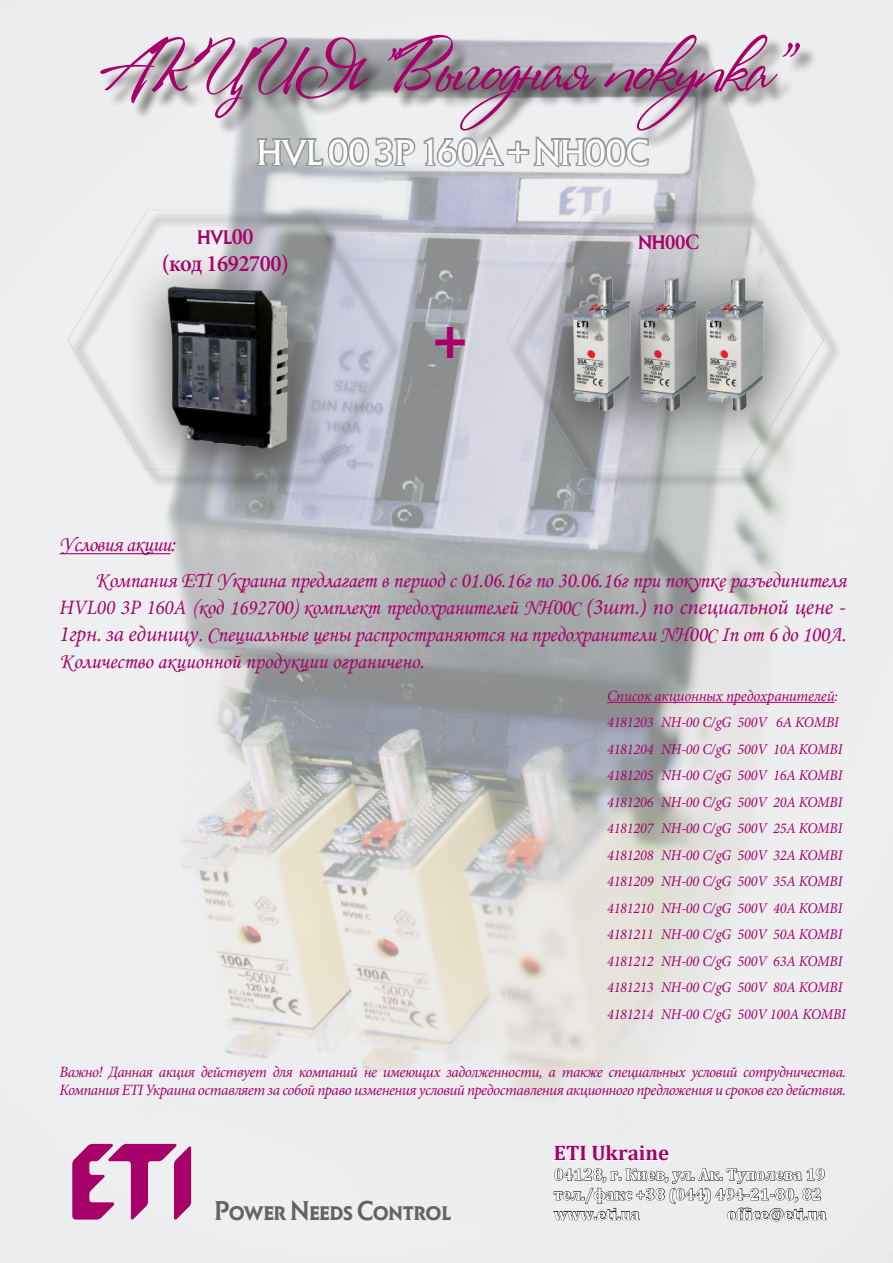
<style>
.page{position:relative;width:893px;height:1263px;background:#fff}
.page>*{position:absolute;margin:0;border:0;box-sizing:border-box;transform-origin:0 0}
.prednost{font:70.8px "Rosa Marena";letter-spacing:-.02em;color:#a70169;scale:.95 1}
.prednost-2{font:italic 700 47.25px "Verdana";color:#a70169;scale:.95 1}
.t1{font:37.5px "Elan Itc TEE";letter-spacing:-.02em;color:#fff}
.prednost-3{font:500 28.35px "Elan SC Itc TEE";letter-spacing:-.02em;color:#636366;scale:.95 1}
.prednost-4{font:600 23.7px "Minion Pro";letter-spacing:-.02em;color:#a70169;scale:.95 1}
.prednost-5{font:22.05px/27px "Monotype Corsiva";color:#a70169;text-align:justify;scale:.95 1}
.prednost-6{font:22.05px "Monotype Corsiva";letter-spacing:-.025em;color:#a70169;scale:.95 1}
.prednost-7{font:600 22.05px "Minion Pro";color:#a70169;scale:.95 1}
.zastosowanie{font:700 21px "Cambria";color:#a70169}
.prednost-8{font:500 20.4px "Elan SC Itc TEE";color:#a70169;scale:.95 1}
.zastosowanie-2{font:700 16.5px "Cambria";color:#fff}
.prednost-9{font:italic 15.75px/18px "Minion Pro";letter-spacing:-.03em;color:#a70169;scale:.95 1}
.prednost-10{font:italic 15px "Minion Pro";letter-spacing:-.01em;color:#a70169;scale:.95 1}
.s1{font-size:67.8px}
.s2{font-size:63px}
.s3{font-family:"Minion Pro";font-weight:600;font-size:23.7px}
.s4{font-family:"Elan SC Itc TEE";font-weight:500;font-size:20.4px}
.s5{font-family:"Minion Pro";font-style:italic;font-size:20.4px}
.s6{font-size:20.4px}
.s7{font-family:"Minion Pro";font-style:italic}
</style>
<div class="page">
<img style="left:0;top:0;width:893px;height:1263px">
<div style="left:103px;top:37px;width:715px;height:112px;background:#231f20;opacity:.75"></div>
<svg style="left:255px;top:134px;width:396px;height:36px;background:#c2c3c5"></svg>
<svg style="left:72px;top:1144px;width:119px;height:76px;background:#c872a9"></svg>
<svg style="left:554px;top:1145px;width:115px;height:16px"></svg>
<svg style="left:553px;top:1168px;width:274px;height:54px;background:#bbbbbc"></svg>
<hr style="left:60px;top:553px;width:111px;height:1px;background:#a70169">
<hr style="left:607px;top:702px;width:228px;height:1px;background:#a70169">
<div style="left:70px;top:212px;width:333px;height:277px;background:#231f20;opacity:.75"></div>
<div style="left:65px;top:209px;width:322px;height:262px;background:#fff;opacity:.75"></div>
<div style="left:123px;top:250px;width:213px;height:253px;background:#231f20;opacity:.75"></div>
<img style="left:163px;top:283px;width:142px;height:173px">
<div style="left:509px;top:212px;width:333px;height:277px;background:#231f20;opacity:.75"></div>
<div style="left:504px;top:209px;width:321px;height:262px;background:#fff;opacity:.75"></div>
<div style="left:527px;top:242px;width:150px;height:221px;background:#231f20;opacity:.75"></div>
<img style="left:567px;top:272px;width:69px;height:143px">
<div style="left:660px;top:242px;width:150px;height:221px;background:#231f20;opacity:.75"></div>
<img style="left:700px;top:272px;width:69px;height:143px">
<p class="prednost" style="left:99px;top:24px;width:727px"><span class="s1">АКЦИЯ</span> <span class="s2">"</span>Выгодная покупка"</p>
<p class="t1" style="left:257px;top:130px;width:393px">HVL 00 3P 160A + NH00C</p>
<p class="prednost-8" style="left:197px;top:225px;width:61px">HVL<span class="s3">00</span></p>
<p class="prednost-4" style="left:162px;top:247px;width:135px">(код 1692700)</p>
<p class="prednost-2" style="left:430px;top:307px;width:43px">+</p>
<p class="prednost-7" style="left:638px;top:227px;width:66px"><span class="s4">NH</span>00C</p>
<p class="prednost-6" style="left:60px;top:531px;width:124px">Условия акции:</p>
<p class="prednost-5" style="left:60px;top:566px;width:830px;text-indent:36px">Компания ETI Украина предлагает в период с 01.06.16г по 30.06.16г при покупке разъединителя <span class="s5">HVL00 3P 160А</span> (код 1692700) комплект предохранителей NH00<span class="s6">C</span> <span class="s7">(3шт.) по специальной цене - 1грн. за единицу</span>. Специальные цены распространяются на предохранители NH00<span class="s6">C</span> In от 6 до 100А.<br>Количество акционной продукции ограничено.</p>
<p class="prednost-9" style="left:607px;top:687px;width:245px">Список акционных предохранителей:</p>
<p class="prednost-10" style="left:607px;top:712px;width:246px">4181203 NH-00 C/gG 500V 6A KOMBI</p>
<p class="prednost-10" style="left:607px;top:739px;width:249px">4181204 NH-00 C/gG 500V 10A KOMBI</p>
<p class="prednost-10" style="left:607px;top:765px;width:249px">4181205 NH-00 C/gG 500V 16A KOMBI</p>
<p class="prednost-10" style="left:607px;top:792px;width:249px">4181206 NH-00 C/gG 500V 20A KOMBI</p>
<p class="prednost-10" style="left:607px;top:818px;width:249px">4181207 NH-00 C/gG 500V 25A KOMBI</p>
<p class="prednost-10" style="left:607px;top:845px;width:249px">4181208 NH-00 C/gG 500V 32A KOMBI</p>
<p class="prednost-10" style="left:607px;top:871px;width:249px">4181209 NH-00 C/gG 500V 35A KOMBI</p>
<p class="prednost-10" style="left:607px;top:898px;width:249px">4181210 NH-00 C/gG 500V 40A KOMBI</p>
<p class="prednost-10" style="left:607px;top:924px;width:249px">4181211 NH-00 C/gG 500V 50A KOMBI</p>
<p class="prednost-10" style="left:607px;top:951px;width:249px">4181212 NH-00 C/gG 500V 63A KOMBI</p>
<p class="prednost-10" style="left:607px;top:977px;width:249px">4181213 NH-00 C/gG 500V 80A KOMBI</p>
<p class="prednost-10" style="left:607px;top:1004px;width:253px">4181214 NH-00 C/gG 500V 100A KOMBI</p>
<p class="prednost-9" style="left:60px;top:1063px;width:829px">Важно! Данная акция действует для компаний не имеющих задолженности, а также специальных условий сотрудничества.<br>Компания ETI Украина оставляет за собой право изменения условий предоставления акционного предложения и сроков его действия.</p>
<p class="zastosowanie" style="left:554px;top:1138px;width:117px">ETI Ukraine</p>
<p class="zastosowanie-2" style="left:554px;top:1163px;width:273px">04128, г. Киев, ул. Ак. Туполева 19</p>
<p class="zastosowanie-2" style="left:554px;top:1182px;width:269px">тел./факс +38 (044) 494-21-80, 82</p>
<p class="prednost-3" style="left:214px;top:1193px;width:250px">Power Needs Control</p>
<p class="zastosowanie-2" style="left:554px;top:1202px;width:87px">www.eti.ua</p>
<p class="zastosowanie-2" style="left:727px;top:1202px;width:101px">office@eti.ua</p>
</div>
